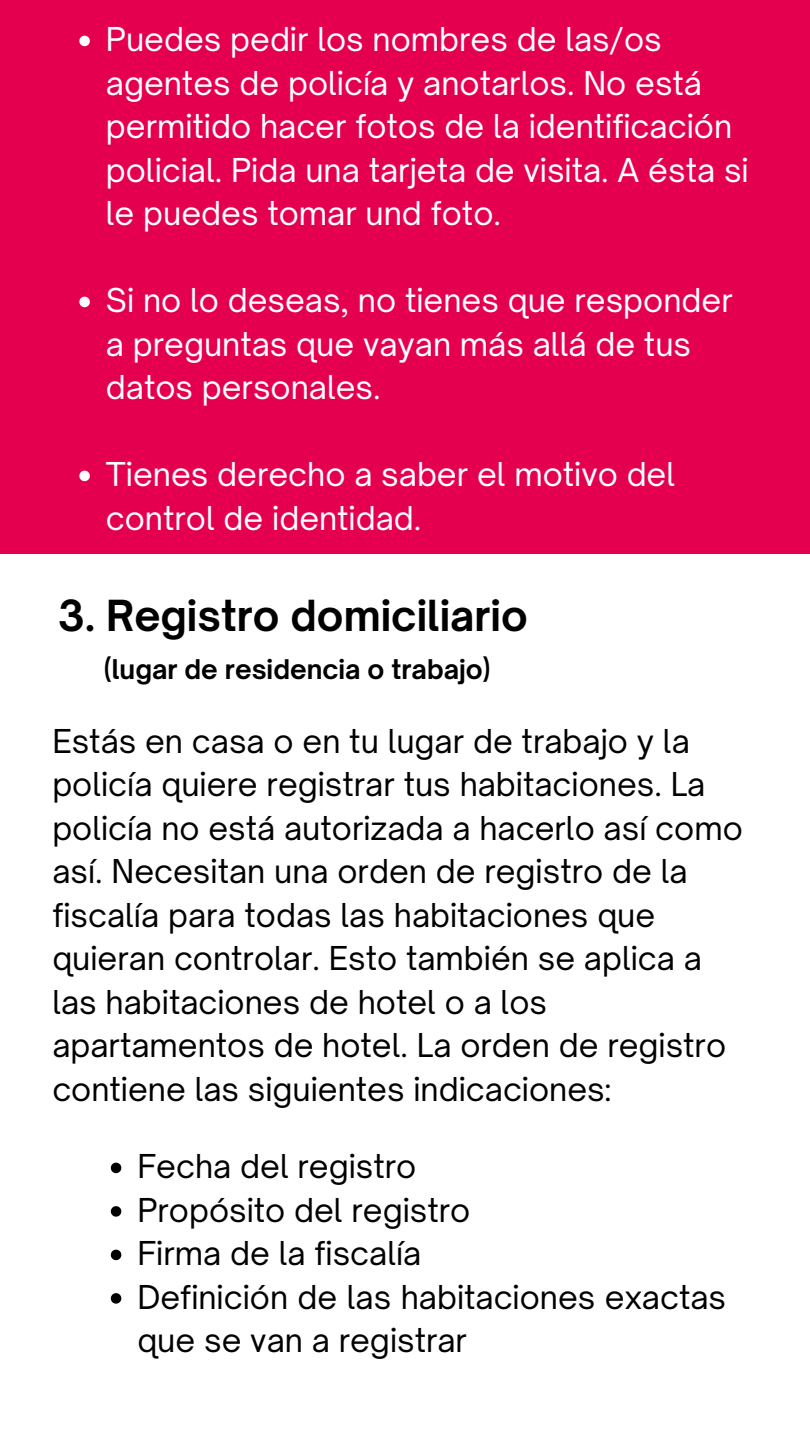
<style>
.page{position:relative;width:810px;height:1440px;background:#fff}
.page>*{position:absolute;margin:0;border:0;box-sizing:border-box;transform-origin:0 0}
.t1{font:700 41px "Open Sauce One";color:#000}
.t2{font:31.5px/43.5px "Open Sauce One";color:#000}
.t3{font:31.5px/43.5px "Open Sauce One";color:#fff}
.t4{font:700 26px "Open Sauce One";color:#000}
</style>
<div class="page">
<div style="left:0;top:0;width:810px;height:554px;background:#e5004f"></div>
<svg style="left:111px;top:1163px;width:10px;height:10px"></svg>
<svg style="left:111px;top:1206px;width:10px;height:11px"></svg>
<svg style="left:111px;top:1250px;width:10px;height:10px"></svg>
<svg style="left:111px;top:1293px;width:10px;height:11px"></svg>
<svg style="left:79px;top:36px;width:11px;height:10px"></svg>
<svg style="left:79px;top:297px;width:11px;height:10px"></svg>
<svg style="left:79px;top:471px;width:11px;height:10px"></svg>
<p class="t3" style="left:106px;top:18px;width:644px">Puedes pedir los nombres de las/os agentes de policía y anotarlos. No está permitido hacer fotos de la identificación policial. Pida una tarjeta de visita. A ésta si le puedes tomar und foto.</p>
<p class="t3" style="left:106px;top:279px;width:628px">Si no lo deseas, no tienes que responder a preguntas que vayan más allá de tus datos personales.</p>
<p class="t3" style="left:106px;top:453px;width:571px">Tienes derecho a saber el motivo del control de identidad.</p>
<p class="t1" style="left:58px;top:590px;width:471px">3. Registro domiciliario</p>
<p class="t4" style="left:104px;top:653px;width:388px">(lugar de residencia o trabajo)</p>
<p class="t2" style="left:52px;top:719px;width:692px">Estás en casa o en tu lugar de trabajo y la policía quiere registrar tus habitaciones. La policía no está autorizada a hacerlo así como así. Necesitan una orden de registro de la fiscalía para todas las habitaciones que quieran controlar. Esto también se aplica a las habitaciones de hotel o a los apartamentos de hotel. La orden de registro contiene las siguientes indicaciones:</p>
<p class="t2" style="left:137px;top:1145px;width:281px">Fecha del registro</p>
<h1 class="t2" style="left:137px;top:1188px;width:335px">Propósito del registro</h1>
<p class="t2" style="left:137px;top:1232px;width:286px">Firma de la fiscalía</p>
<h2 class="t2" style="left:137px;top:1275px;width:590px">Definición de las habitaciones exactas que se van a registrar</h2>
</div>
